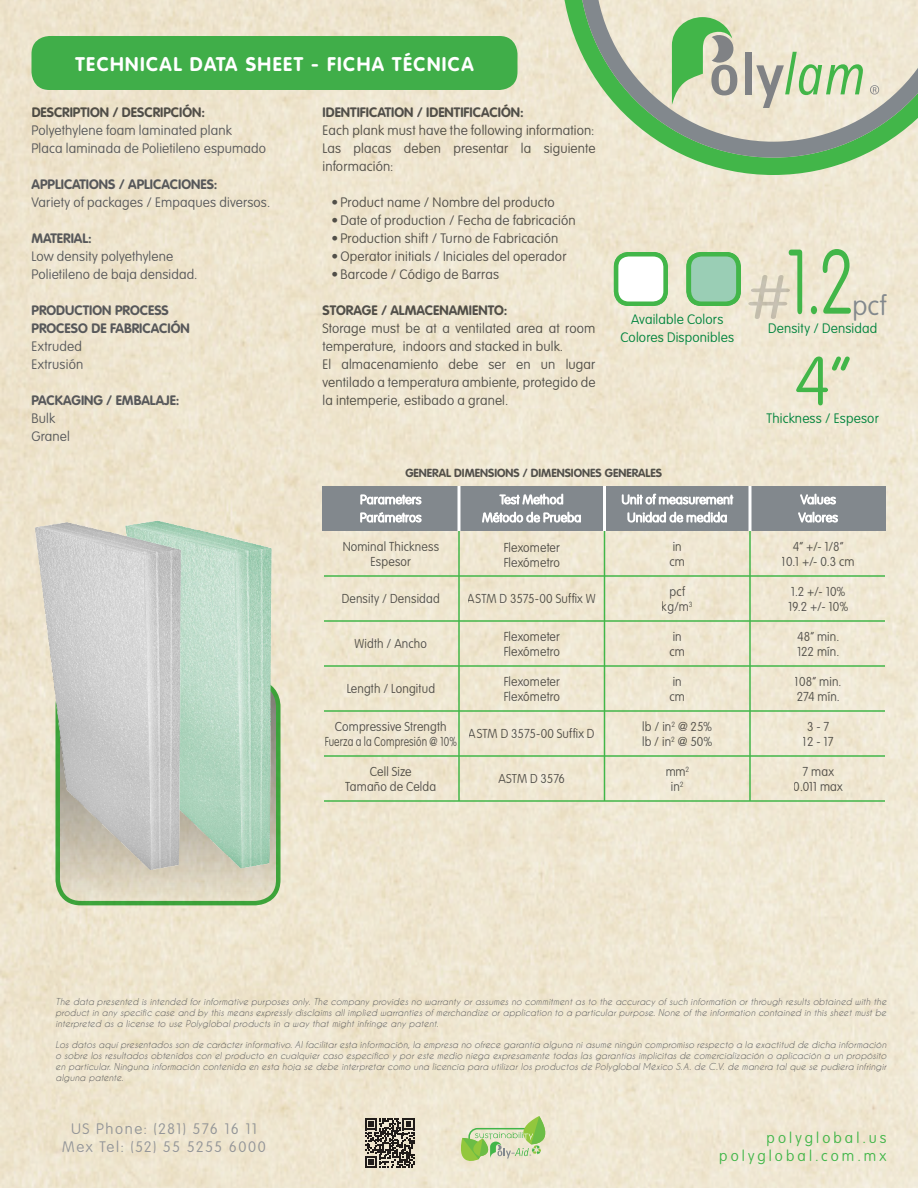
<style>
.page{position:relative;width:918px;height:1188px;background:#fff}
.page>*{position:absolute;margin:0;border:0;box-sizing:border-box;transform-origin:0 0}
.NUMERO{font:100 90px "VAG Rounded Std";color:#42b649;scale:.75 1}
.THICKNESS{font:100 67.5px "VAG Rounded Std";color:#42b649}
.PCF{font:100 27px "VAG Rounded Std";color:#82888d}
.FICHA{font:700 19.5px "VAG Rounded Std";letter-spacing:.075em;color:#fff}
.t1{font:100 15px/18px "VAG Rounded Std";letter-spacing:.095em;color:#939598;text-align:center}
.t2{font:100 15px/18px "VAG Rounded Std";letter-spacing:.21em;color:#42b649;text-align:right}
.TXT{font:100 13.5px/18px "VAG Rounded Std";letter-spacing:.01em;color:#57585a;text-align:justify}
.DESCRIPCIONES{font:700 13.5px "VAG Rounded Std";color:#57585a}
.COLOR_Y_ESPESOR{font:100 13.5px "VAG Rounded Std";letter-spacing:.015em;color:#00843d}
.t3{font:100 12.75px/15.3px "VAG Rounded Std";letter-spacing:.015em;color:#57585a;scale:.95 1}
.t4{font:100 12.75px "VAG Rounded Std";letter-spacing:-.005em;color:#57585a;scale:.95 1}
.t5{font:700 11.7px "VAG Rounded Std";color:#57585a}
.t6{font:italic 9px/10.8px "Caviar Dreams";letter-spacing:.015em;color:#57585a;text-align:justify}
</style>
<div class="page">
<img style="left:0;top:0;width:918px;height:1188px">
<div style="left:32px;top:36px;width:486px;height:54px;background:#40ae49;border-radius:18px"></div>
<div style="left:58px;top:683px;width:220px;height:220px;background:#dfd7c2;border-radius:23px"></div>
<div style="left:56px;top:680px;width:224px;height:225px;border:4px solid #42b649;border-radius:23px"></div>
<div style="left:322px;top:486px;width:564px;height:45px;background:#82888d"></div>
<hr style="left:458px;top:486px;width:2px;height:45px;background:#fff">
<hr style="left:603px;top:486px;width:3px;height:45px;background:#fff">
<svg style="left:748px;top:486px;width:4px;height:45px"></svg>
<hr style="left:324px;top:575px;width:561px;height:2px;background:#42b649">
<hr style="left:458px;top:531px;width:2px;height:270px;background:#42b649">
<hr style="left:604px;top:531px;width:1px;height:270px;background:#42b649">
<hr style="left:749px;top:531px;width:2px;height:270px;background:#42b649">
<hr style="left:324px;top:665px;width:561px;height:2px;background:#42b649">
<hr style="left:324px;top:755px;width:561px;height:2px;background:#42b649">
<hr style="left:324px;top:620px;width:561px;height:2px;background:#42b649">
<hr style="left:324px;top:710px;width:561px;height:2px;background:#42b649">
<hr style="left:324px;top:800px;width:561px;height:2px;background:#42b649">
<svg style="left:748px;top:275px;width:42px;height:44px;background:#e0d9c6"></svg>
<svg style="left:360px;top:494px;width:62px;height:11px"></svg>
<svg style="left:360px;top:512px;width:62px;height:11px"></svg>
<svg style="left:482px;top:493px;width:99px;height:30px"></svg>
<svg style="left:622px;top:494px;width:111px;height:11px"></svg>
<svg style="left:628px;top:512px;width:99px;height:11px"></svg>
<svg style="left:800px;top:494px;width:36px;height:11px"></svg>
<svg style="left:798px;top:512px;width:40px;height:11px"></svg>
<img style="left:195px;top:513px;width:85px;height:359px">
<img style="left:32px;top:513px;width:163px;height:359px">
<div style="left:689px;top:254px;width:49px;height:50px;background:#9aceb5;border-radius:13px"></div>
<div style="left:687px;top:252px;width:54px;height:54px;border:4px solid #42b649;border-radius:13px"></div>
<div style="left:616px;top:254px;width:50px;height:50px;background:#fff;border-radius:13px"></div>
<div style="left:614px;top:252px;width:54px;height:54px;border:4px solid #42b649;border-radius:13px"></div>
<svg style="left:455px;top:1116px;width:102px;height:54px;background:#d2ddb0"></svg>
<svg style="left:365px;top:1118px;width:50px;height:50px;background:#726b62"></svg>
<svg style="left:561px;top:0;width:357px;height:175px;background:#c2daae"></svg>
<svg style="left:579px;top:0;width:339px;height:158px;background:#c3d0b2"></svg>
<p class="FICHA" style="left:75px;top:52px;width:400px">TECHNICAL DATA SHEET - FICHA TÉCNICA</p>
<h3 class="DESCRIPCIONES" style="left:322px;top:104px;width:203px">IDENTIFICATION / IDENTIFICACIÓN:</h3>
<h3 class="TXT" style="left:322px;top:122px;width:274px">Each plank must have the following information:<br>Las placas deben presentar la siguiente información:</h3>
<h3 class="TXT" style="left:332px;top:194px;width:225px">• Product name / Nombre del producto</h3>
<h3 class="TXT" style="left:332px;top:212px;width:246px">• Date of production / Fecha de fabricación</h3>
<h3 class="TXT" style="left:332px;top:230px;width:228px">• Production shift / Turno de Fabricación</h3>
<h3 class="TXT" style="left:332px;top:248px;width:237px">•Operator initials / Iniciales del operador</h3>
<h3 class="TXT" style="left:332px;top:266px;width:169px">• Barcode / Código de Barras</h3>
<h3 class="DESCRIPCIONES" style="left:322px;top:302px;width:187px">STORAGE / ALMACENAMIENTO:</h3>
<h3 class="TXT" style="left:322px;top:320px;width:275px;text-align:left">Storage must be at a ventilated area at room temperature, indoors and stacked in bulk.<br>El almacenamiento debe ser en un lugar ventilado a temperatura ambiente, protegido de la intemperie, estibado a granel.</h3>
<h3 class="DESCRIPCIONES" style="left:32px;top:104px;width:175px">DESCRIPTION / DESCRIPCIÓN:</h3>
<p class="TXT" style="left:32px;top:122px;width:202px">Polyethylene foam laminated plank</p>
<p class="TXT" style="left:32px;top:140px;width:236px">Placa laminada de Polietileno espumado</p>
<p class="DESCRIPCIONES" style="left:32px;top:176px;width:188px">APPLICATIONS / APLICACIONES:</p>
<p class="TXT" style="left:32px;top:194px;width:240px">Variety of packages / Empaques diversos.</p>
<p class="DESCRIPCIONES" style="left:32px;top:230px;width:62px">MATERIAL:</p>
<p class="TXT" style="left:32px;top:248px;width:143px">Low density polyethylene</p>
<p class="TXT" style="left:32px;top:266px;width:168px">Polietileno de baja densidad.</p>
<p class="DESCRIPCIONES" style="left:32px;top:302px;width:139px">PRODUCTION PROCESS</p>
<p class="DESCRIPCIONES" style="left:32px;top:320px;width:160px">PROCESO DE FABRICACIÓN</p>
<p class="TXT" style="left:32px;top:338px;width:52px">Extruded</p>
<p class="TXT" style="left:32px;top:356px;width:53px">Extrusión</p>
<p class="DESCRIPCIONES" style="left:32px;top:392px;width:150px">PACKAGING / EMBALAJE:</p>
<p class="TXT" style="left:32px;top:410px;width:25px">Bulk</p>
<p class="TXT" style="left:32px;top:428px;width:40px">Granel</p>
<p class="COLOR_Y_ESPESOR" style="left:631px;top:312px;width:94px">Available Colors</p>
<p class="COLOR_Y_ESPESOR" style="left:620px;top:330px;width:115px">Colores Disponibles</p>
<p class="t5" style="left:405px;top:466px;width:258px">GENERAL DIMENSIONS / DIMENSIONES GENERALES</p>
<h3 class="t3" style="left:342px;top:539px;width:103px;text-align:center">Nominal Thickness<br>Espesor</h3>
<h3 class="t3" style="left:503px;top:540px;width:61px">Flexometer<br>Flexómetro</h3>
<h3 class="t3" style="left:670px;top:539px;width:18px">in cm</h3>
<h3 class="t3" style="left:342px;top:592px;width:105px">Density / Densidad</h3>
<h3 class="t3" style="left:354px;top:637px;width:78px">Width / Ancho</h3>
<h3 class="t3" style="left:346px;top:682px;width:95px">Length / Longitud</h3>
<h3 class="t3" style="left:325px;top:719px;width:141px;text-align:center">Compressive Strength<br>Fuerza a la Compresión @ 10%</h3>
<h3 class="t3" style="left:345px;top:764px;width:97px;text-align:center">Cell Size<br>Tamaño de Celda</h3>
<h3 class="t3" style="left:468px;top:592px;width:136px">ASTM D 3575-00 Suffix W</h3>
<h3 class="t3" style="left:662px;top:584px;width:34px;text-align:center">pcf kg/m<sup>3</sup></h3>
<h3 class="t3" style="left:503px;top:629px;width:61px">Flexometer<br>Flexómetro</h3>
<h3 class="t3" style="left:503px;top:674px;width:61px">Flexometer<br>Flexómetro</h3>
<h3 class="t3" style="left:469px;top:727px;width:134px">ASTM D 3575-00 Suffix D</h3>
<h3 class="t4" style="left:498px;top:772px;width:72px">ASTM D 3576</h3>
<h3 class="t3" style="left:670px;top:629px;width:18px">in cm</h3>
<h3 class="t3" style="left:670px;top:674px;width:18px">in cm</h3>
<h3 class="t3" style="left:642px;top:719px;width:76px">lb / in<sup>2</sup> @ 25% lb / in<sup>2</sup> @ 50%</h3>
<h3 class="t3" style="left:665px;top:764px;width:27px;text-align:center">mm<sup>2 </sup>in<sup>2</sup></h3>
<p class="NUMERO" style="left:785px;top:231px;width:94px">1.2</p>
<p class="PCF" style="left:853px;top:290px;width:35px">pcf</p>
<p class="COLOR_Y_ESPESOR" style="left:768px;top:321px;width:111px">Density / Densidad</p>
<p class="THICKNESS" style="left:794px;top:343px;width:59px">4”</p>
<p class="COLOR_Y_ESPESOR" style="left:767px;top:411px;width:114px">Thickness / Espesor</p>
<h3 class="t3" style="left:782px;top:539px;width:78px;text-align:center">4” +/- 1/8”<br>10.1 +/- 0.3 cm</h3>
<h3 class="t3" style="left:788px;top:584px;width:65px">1.2 +/- 10%<br>19.2 +/- 10%</h3>
<h3 class="t3" style="left:797px;top:629px;width:46px">48” min.<br>122 mín.</h3>
<h3 class="t3" style="left:795px;top:674px;width:50px">108” min.<br>274 mín.</h3>
<h3 class="t3" style="left:803px;top:719px;width:34px;text-align:center">3 - 7<br>12 - 17</h3>
<h3 class="t3" style="left:794px;top:764px;width:53px;text-align:center">7 max<br>0.011 max</h3>
<p class="t6" style="left:56px;top:996px;width:833px">The data presented is intended for informative purposes only. The company provides no warranty or assumes no commitment as to the accuracy of such information or through results obtained with the product in any specific case and by this means expressly disclaims all implied warranties of merchandize or application to a particular purpose. None of the information contained in this sheet must be interpreted as a license to use Polyglobal products in a way that might infringe any patent.</p>
<p class="t6" style="left:56px;top:1039px;width:833px">Los datos aquí presentados son de carácter informativo. Al facilitar esta información, la empresa no ofrece garantía alguna ni asume ningún compromiso respecto a la exactitud de dicha información o sobre los resultados obtenidos con el producto en cualquier caso específico y por este medio niega expresamente todas las garantías implicitas de comercialización o aplicación a un propósito en particular. Ninguna información contenida en esta hoja se debe interpretar como una licencia para utilizar los productos de Polyglobal México S.A. de C.V. de manera tal que se pudiera infringir alguna patente.</p>
<h3 class="t1" style="left:62px;top:1120px;width:205px">US Phone: (281) 576 16 11<br>Mex Tel: (52) 55 5255 6000</h3>
<h3 class="t2" style="left:719px;top:1129px;width:169px">polyglobal.us polyglobal.com.mx</h3>
</div>
